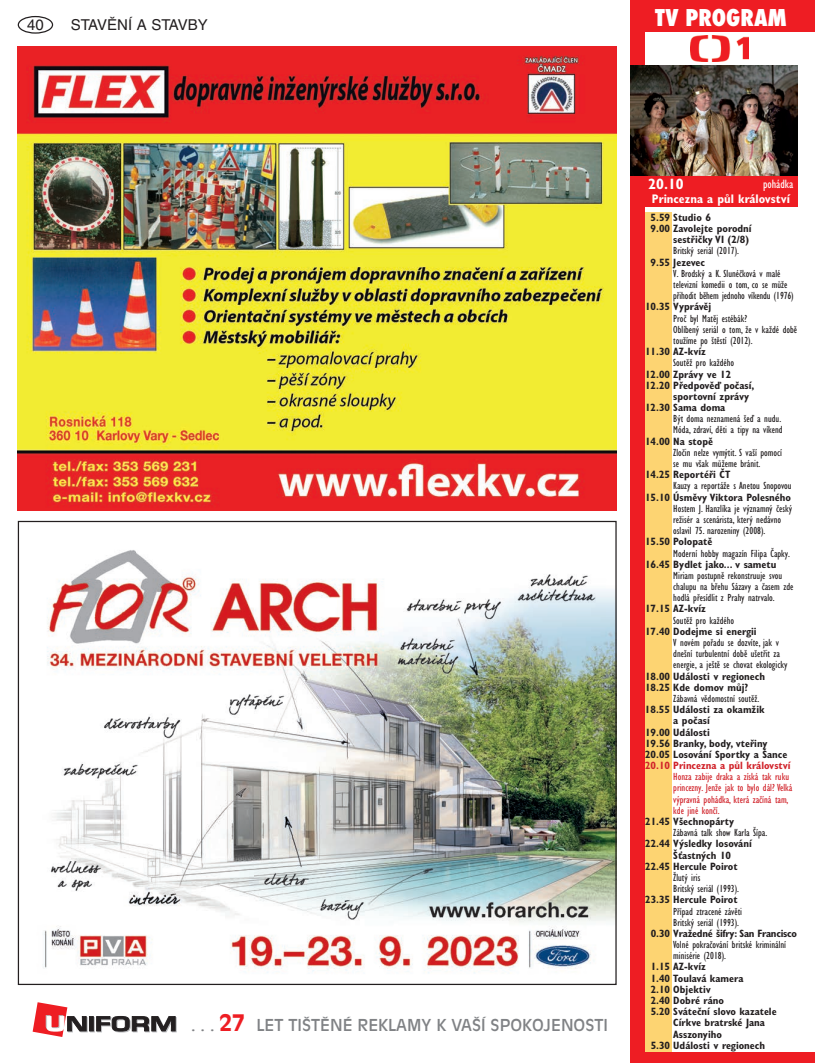
<style>
.page{position:relative;width:815px;height:1063px;background:#fff}
.page>*{position:absolute;margin:0;border:0;box-sizing:border-box;transform-origin:0 0}
.t1{font:800 condensed 22.5px "Futura";color:#fff}
.t2{font:16.25px "Antique Olive CE";color:#808285}
.t3{font:15px "Helvetica CE";color:#231f20}
.t4{font:700 condensed 15px "Gill Sans CE";color:#fff}
.t5{font:700 condensed 12.5px "Gill Sans CE";color:#fff}
.t6{font:condensed 12.5px "Gill Sans CE";color:#fff}
.t7{font:condensed 10.62px/11.2px "Gill Sans CE";color:#231f20}
.t8{font:700 condensed 10.62px/11.2px "Gill Sans CE";color:#231f20}
.t9{font:condensed 10.62px/11.2px "Gill Sans CE";color:#d1232a}
.t10{font:700 condensed 10.62px "Gill Sans CE";letter-spacing:-.02em;color:#231f20}
.t11{font:700 condensed 10.62px "Gill Sans CE";color:#d1232a}
.s1{font-weight:700;font-size:22.5px;color:#ee1d23}
</style>
<div class="page">
<div style="left:18px;top:16px;width:35px;height:18px;border:1px solid #231f20;border-radius:50%"></div>
<svg style="left:90px;top:1017px;width:5px;height:15px"></svg>
<svg style="left:89px;top:1016px;width:5px;height:15px"></svg>
<svg style="left:96px;top:1016px;width:81px;height:16px"></svg>
<svg style="left:33px;top:1002px;width:55px;height:35px"></svg>
<div style="left:631px;top:0;width:184px;height:32px;background:#ee1d23"></div>
<div style="left:631px;top:175px;width:166px;height:32px;background:#ee1d23"></div>
<img style="left:690px;top:35px;width:58px;height:27px">
<div style="left:631px;top:0;width:14px;height:1063px;background:#ee1d23"></div>
<div style="left:631px;top:1052px;width:184px;height:11px;background:#ee1d23"></div>
<div style="left:645px;top:213px;width:26px;height:839px;background:#fdd472"></div>
<img style="left:631px;top:66px;width:166px;height:109px">
<img style="left:43px;top:550px;width:572px;height:424px">
<img style="left:18px;top:46px;width:599px;height:464px">
<h3 class="t3" style="left:27px;top:16px;width:18px">40</h3>
<h3 class="t3" style="left:71px;top:16px;width:138px">STAVĚNÍ A STAVBY</h3>
<h1 class="t1" style="left:655px;top:2px;width:133px">TV PROGRAM</h1>
<h2 class="t2" style="left:191px;top:1016px;width:418px">. . . <span class="s1">27</span> LET TIŠTĚNÉ REKLAMY K VAŠÍ SPOKOJENOSTI</h2>
<h3 class="t4" style="left:648px;top:175px;width:37px">20.10</h3>
<p class="t5" style="left:652px;top:191px;width:140px">Princezna a půl království</p>
<p class="t6" style="left:763px;top:176px;width:32px">pohádka</p>
<p class="t8" style="left:651px;top:212px;width:62px">5.59 Studio 6</p>
<p class="t8" style="left:651px;top:223px;width:103px">9.00 Zavolejte porodní</p>
<p class="t8" style="left:673px;top:234px;width:77px">sestřičky VI (2/8)</p>
<p class="t7" style="left:673px;top:245px;width:67px">Britský seriál (2017).</p>
<p class="t8" style="left:651px;top:256px;width:56px">9.55 Jezevec</p>
<p class="t7" style="left:673px;top:268px;width:122px">V. Brodský a K. Slunéčková v malé televizní komedii o tom, co se může přihodit během jednoho víkendu (1976)</p>
<p class="t8" style="left:645px;top:301px;width:68px">10.35 Vyprávěj</p>
<p class="t7" style="left:673px;top:312px;width:126px">Proč byl Matěj estébák?<br>Oblíbený seriál o tom, že v každé době toužíme po štěstí (2012).</p>
<p class="t8" style="left:645px;top:346px;width:62px">11.30 AZ-kvíz</p>
<p class="t7" style="left:673px;top:357px;width:62px">Soutěž pro každého</p>
<p class="t8" style="left:645px;top:368px;width:88px">12.00 Zprávy ve 12</p>
<p class="t8" style="left:645px;top:380px;width:111px">12.20 Předpověď počasí,</p>
<p class="t8" style="left:673px;top:391px;width:77px">sportovní zprávy</p>
<p class="t8" style="left:645px;top:402px;width:82px">12.30 Sama doma</p>
<p class="t7" style="left:673px;top:413px;width:111px">Být doma neznamená šeď a nudu.<br>Móda, zdraví, děti a tipy na víkend</p>
<p class="t8" style="left:645px;top:435px;width:70px">14.00 Na stopě</p>
<p class="t7" style="left:673px;top:447px;width:110px">Zločin nelze vymýtit. S vaší pomocí se mu však můžeme bránit.</p>
<p class="t8" style="left:645px;top:469px;width:87px">14.25 Reportéři ČT</p>
<p class="t7" style="left:673px;top:480px;width:120px">Kauzy a reportáže s Anetou Snopovou</p>
<p class="t8" style="left:645px;top:491px;width:147px">15.10 Úsměvy Viktora Polesného</p>
<p class="t7" style="left:673px;top:503px;width:120px">Hostem J. Hanzlíka je významný český režisér a scenárista, který nedávno oslavil 75. narozeniny (2008).</p>
<p class="t8" style="left:645px;top:536px;width:69px">15.50 Polopatě</p>
<p class="t7" style="left:673px;top:547px;width:118px">Moderní hobby magazín Filipa Čapky.</p>
<p class="t8" style="left:645px;top:559px;width:133px">16.45 Bydlet jako... v sametu</p>
<p class="t7" style="left:673px;top:570px;width:122px">Miriam postupně rekonstruuje svou chalupu na břehu Sázavy a časem zde hodlá přesídlit z Prahy natrvalo.</p>
<p class="t8" style="left:645px;top:603px;width:62px">17.15 AZ-kvíz</p>
<p class="t7" style="left:673px;top:614px;width:62px">Soutěž pro každého</p>
<p class="t8" style="left:645px;top:626px;width:113px">17.40 Dodejme si energii</p>
<p class="t7" style="left:673px;top:637px;width:116px">V novém pořadu se dozvíte, jak v dnešní turbulentní době ušetřit za energie, a ještě se chovat ekologicky</p>
<p class="t8" style="left:645px;top:670px;width:121px">18.00 Události v regionech<br>18.25 Kde domov můj?</p>
<p class="t7" style="left:673px;top:693px;width:87px">Zábavná vědomostní soutěž.</p>
<p class="t8" style="left:645px;top:704px;width:121px">18.55 Události za okamžik</p>
<p class="t8" style="left:673px;top:715px;width:38px">a počasí</p>
<p class="t8" style="left:645px;top:726px;width:66px">19.00 Události</p>
<p class="t8" style="left:645px;top:738px;width:124px">19.56 Branky, body, vteřiny</p>
<p class="t8" style="left:645px;top:749px;width:144px">20.05 Losování Sportky a Šance</p>
<p class="t11" style="left:645px;top:759px;width:147px">20.10 Princezna a půl království</p>
<p class="t9" style="left:673px;top:771px;width:121px">Honza zabije draka a získá tak ruku princezny. Jenže jak to bylo dál? Velká výpravná pohádka, která začíná tam, kde jiné končí.</p>
<p class="t8" style="left:645px;top:816px;width:91px">21.45 Všechnopárty</p>
<p class="t7" style="left:673px;top:827px;width:95px">Zábavná talk show Karla Šípa.</p>
<p class="t8" style="left:645px;top:838px;width:108px">22.44 Výsledky losování</p>
<p class="t8" style="left:673px;top:849px;width:59px">Šťastných 10</p>
<p class="t8" style="left:645px;top:861px;width:94px">22.45 Hercule Poirot</p>
<p class="t7" style="left:673px;top:872px;width:67px">Žlutý iris<br>Britský seriál (1993).</p>
<p class="t8" style="left:645px;top:894px;width:94px">23.35 Hercule Poirot</p>
<p class="t7" style="left:673px;top:905px;width:70px">Případ ztracené závěti<br>Britský seriál (1993).</p>
<p class="t10" style="left:651px;top:927px;width:148px">0.30 Vražedné šifry: San Francisco</p>
<p class="t7" style="left:673px;top:939px;width:114px">Volné pokračování britské kriminální minisérie (2018).</p>
<p class="t8" style="left:651px;top:961px;width:57px">1.15 AZ-kvíz</p>
<p class="t8" style="left:651px;top:972px;width:94px">1.40 Toulavá kamera</p>
<p class="t8" style="left:651px;top:984px;width:62px">2.10 Objektiv</p>
<p class="t8" style="left:651px;top:995px;width:75px">2.40 Dobré ráno</p>
<p class="t8" style="left:651px;top:1006px;width:128px">5.20 Sváteční slovo kazatele</p>
<p class="t8" style="left:673px;top:1017px;width:93px">Církve bratrské Jana</p>
<p class="t8" style="left:673px;top:1028px;width:50px">Asszonyiho</p>
<p class="t8" style="left:651px;top:1040px;width:116px">5.30 Události v regionech</p>
</div>
